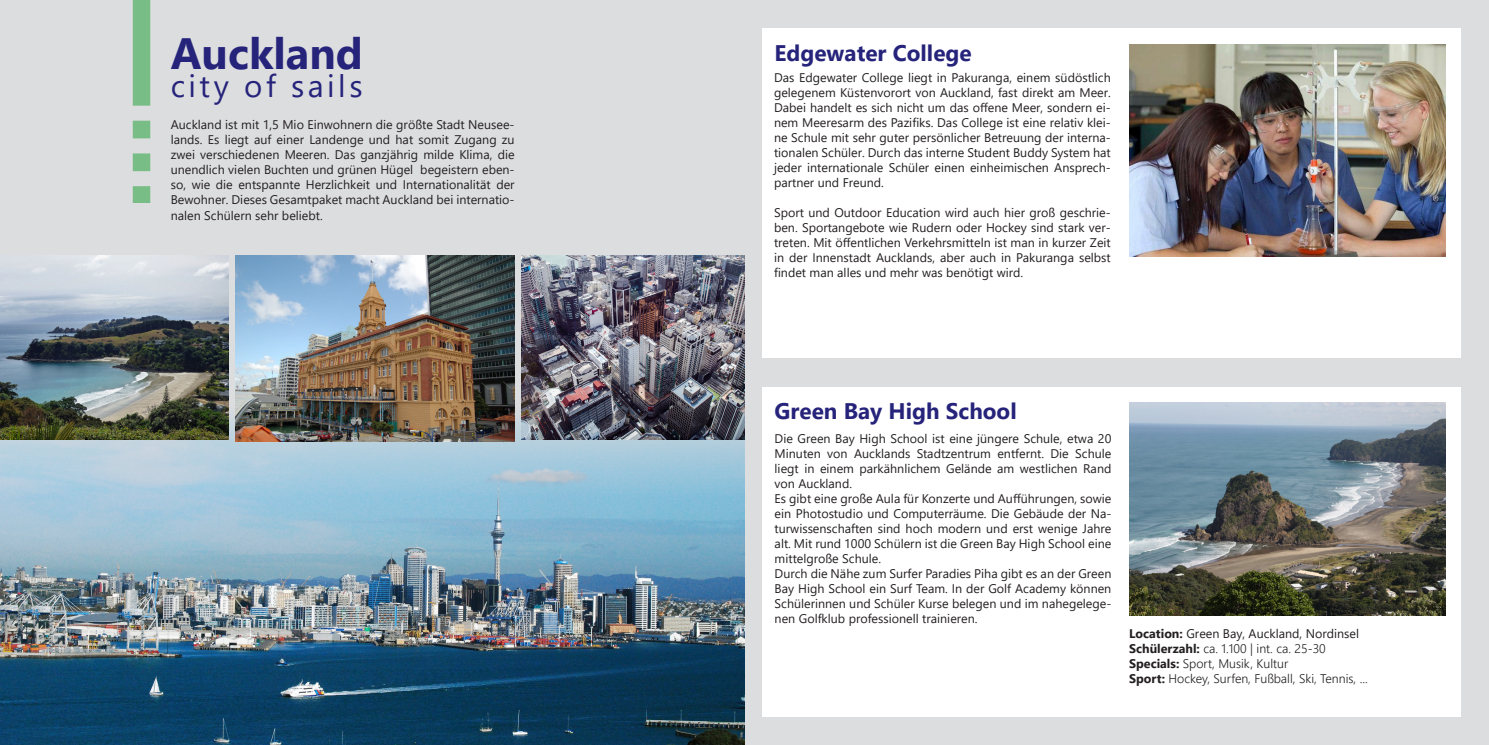
<style>
.page{position:relative;width:1489px;height:745px;background:#fff}
.page>*{position:absolute;margin:0;border:0;box-sizing:border-box;transform-origin:0 0}
.t1{font:700 43.75px "Segoe UI";color:#26237b}
.t2{font:31.25px "Segoe UI";letter-spacing:.11em;color:#26237b}
.t3{font:700 22.5px "Segoe UI";color:#26237b}
.t4{font:12.5px/15px "Segoe UI";color:#231f20;text-align:justify}
.t5{font:300 12.5px "Segoe UI";color:#231f20}
.s1{font-weight:700}
</style>
<div class="page">
<div style="left:0;top:0;width:1488px;height:744px;background:#dcdddf"></div>
<img style="left:0;top:407px;width:744px;height:337px">
<div style="left:133px;top:0;width:17px;height:203px;background:#78bc86"></div>
<div style="left:118px;top:171px;width:47px;height:15px;background:#dcdddf"></div>
<div style="left:118px;top:138px;width:47px;height:15px;background:#dcdddf"></div>
<div style="left:118px;top:106px;width:47px;height:15px;background:#dcdddf"></div>
<img style="left:235px;top:255px;width:279px;height:186px">
<img style="left:0;top:255px;width:228px;height:184px">
<div style="left:762px;top:28px;width:698px;height:330px;background:#fff"></div>
<img style="left:1129px;top:44px;width:315px;height:212px">
<div style="left:762px;top:386px;width:698px;height:330px;background:#fff"></div>
<img style="left:1129px;top:402px;width:315px;height:212px">
<img style="left:521px;top:255px;width:223px;height:184px">
<p class="t1" style="left:171px;top:13px;width:194px">Auckland</p>
<p class="t2" style="left:171px;top:56px;width:193px">city of sails</p>
<p class="t4" style="left:171px;top:116px;width:345px">Auckland ist mit 1,5 Mio Einwohnern die größte Stadt Neusee&shy;lands. Es liegt auf einer Landenge und hat somit Zugang zu zwei verschiedenen Meeren. Das ganzjährig milde Klima, die unendlich vielen Buchten und grünen Hügel begeistern eben&shy;so, wie die entspannte Herzlichkeit und Internationalität der Bewohner. Dieses Gesamtpaket macht Auckland bei internatio&shy;nalen Schülern sehr beliebt.</p>
<p class="t3" style="left:774px;top:31px;width:198px">Edgewater College</p>
<p class="t4" style="left:774px;top:69px;width:338px">Das Edgewater College liegt in Pakuranga, einem südöstlich gelegenem Küstenvorort von Auckland, fast direkt am Meer.<br>Dabei handelt es sich nicht um das offene Meer, sondern ei&shy;nem Meeresarm des Pazifiks. Das College ist eine relativ klei&shy;ne Schule mit sehr guter persönlicher Betreuung der interna&shy;tionalen Schüler. Durch das interne Student Buddy System hat jeder internationale Schüler einen einheimischen Ansprech&shy;partner und Freund.</p>
<p class="t4" style="left:774px;top:204px;width:338px">Sport und Outdoor Education wird auch hier groß geschrie&shy;ben. Sportangebote wie Rudern oder Hockey sind stark ver&shy;treten. Mit öffentlichen Verkehrsmitteln ist man in kurzer Zeit in der Innenstadt Aucklands, aber auch in Pakuranga selbst findet man alles und mehr was benötigt wird.</p>
<p class="t3" style="left:774px;top:389px;width:244px">Green Bay High School</p>
<p class="t4" style="left:774px;top:430px;width:338px">Die Green Bay High School ist eine jüngere Schule, etwa 20<br>Minuten von Aucklands Stadtzentrum entfernt. Die Schule liegt in einem parkähnlichem Gelände am westlichen Rand von Auckland.</p>
<p class="t4" style="left:774px;top:490px;width:338px">Es gibt eine große Aula für Konzerte und Aufführungen, sowie ein Photostudio und Computerräume. Die Gebäude der Na&shy;turwissenschaften sind hoch modern und erst wenige Jahre alt. Mit rund 1000 Schülern ist die Green Bay High School eine mittelgroße Schule.</p>
<p class="t4" style="left:774px;top:565px;width:338px">Durch die Nähe zum Surfer Paradies Piha gibt es an der Green Bay High School ein Surf Team. In der Golf Academy können Schülerinnen und Schüler Kurse belegen und im nahegelege&shy;nen Golfklub professionell trainieren.</p>
<p class="t4" style="left:1129px;top:624px;width:231px"><span class="s1">Location:</span> Green Bay, Auckland, Nordinsel</p>
<p class="t5" style="left:1129px;top:636px;width:198px"><span class="s1">Schülerzahl:</span> ca. 1.100 | int. ca. 25-30</p>
<p class="t5" style="left:1129px;top:651px;width:160px"><span class="s1">Specials:</span> Sport, Musik, Kultur</p>
<p class="t5" style="left:1129px;top:666px;width:240px"><span class="s1">Sport:</span> Hockey, Surfen, Fußball, Ski, Tennis, ...</p>
</div>
